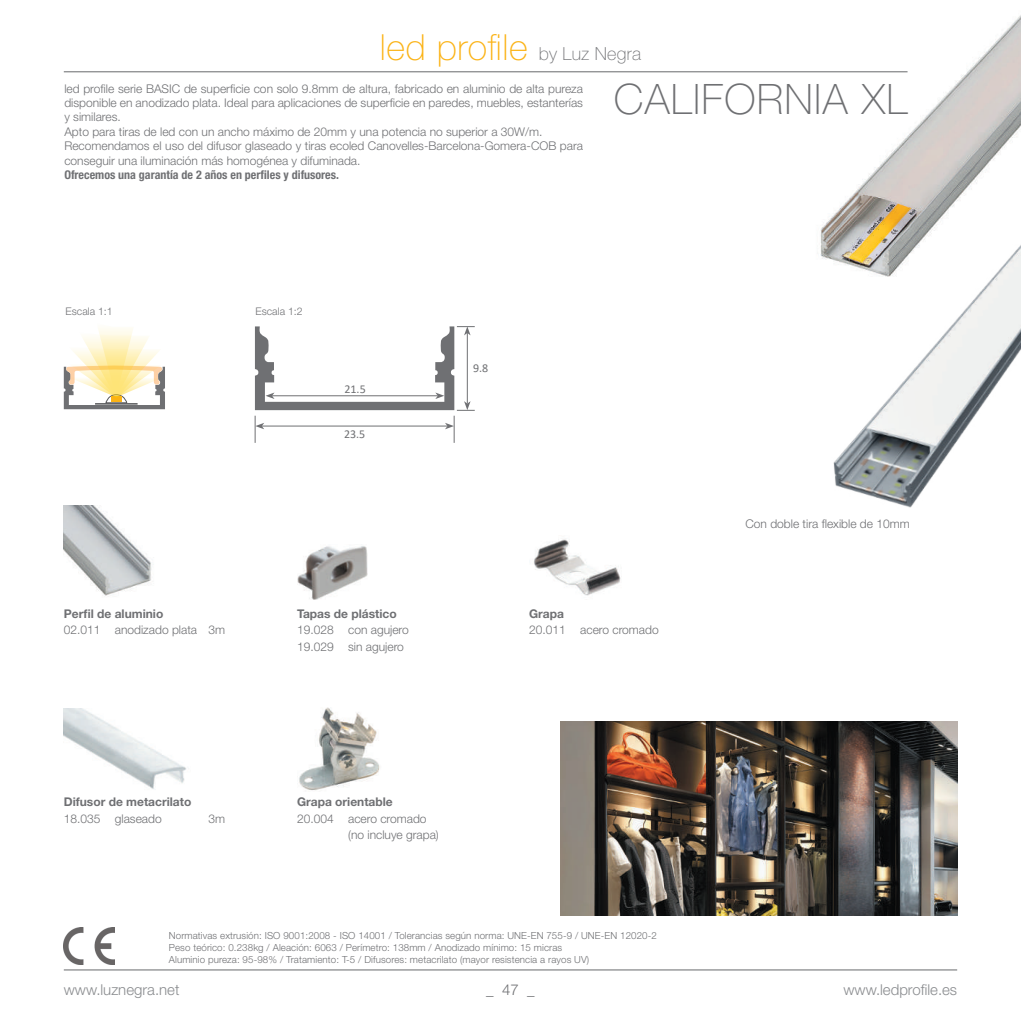
<style>
.page{position:relative;width:1021px;height:1021px;background:#fff}
.page>*{position:absolute;margin:0;border:0;box-sizing:border-box;transform-origin:0 0}
.t1{font:100 42px "Helvetica Neue LT Std";letter-spacing:.03em;color:#6f7073}
.t2{font:100 36px "Helvetica Neue LT Std";letter-spacing:.015em;color:#fbb316}
.t3{font:300 15px "Helvetica Neue LT Std";color:#8a8c8f}
.t4{font:300 15px "Helvetica Neue LT Std";color:#6f7073}
.t5{font:300 12px/14.4px "Helvetica Neue LT Std";color:#6f7073}
.t6{font:700 12px "Helvetica Neue LT Std";color:#6f7073}
.t7{font:700 condensed 12px "Helvetica Neue LT Std";color:#6f7073}
.t8{font:12px "Calibri";color:#6f7073}
.t9{font:300 10.5px "Helvetica Neue LT Std";color:#6f7073}
.t10{font:300 9.75px/11.7px "Helvetica Neue LT Std";letter-spacing:.01em;color:#6f7073}
.s1{font-size:18px;color:#6f7073}
</style>
<div class="page">
<img style="left:706px;top:16px;width:314px;height:225px">
<img style="left:820px;top:241px;width:200px;height:267px">
<img style="left:64px;top:505px;width:90px;height:91px">
<img style="left:297px;top:546px;width:71px;height:53px">
<img style="left:64px;top:708px;width:122px;height:81px">
<img style="left:299px;top:707px;width:81px;height:84px">
<svg style="left:64px;top:328px;width:101px;height:81px"></svg>
<img style="left:560px;top:721px;width:397px;height:194px">
<hr style="left:64px;top:969px;width:893px;height:1px;background:#6f7073">
<img style="left:534px;top:539px;width:87px;height:57px">
<img style="left:64px;top:927px;width:51px;height:37px">
<svg style="left:255px;top:326px;width:220px;height:117px"></svg>
<hr style="left:64px;top:71px;width:843px;height:1px;background:#6f7073">
<h2 class="t2" style="left:380px;top:27px;width:262px">led profile <span class="s1">by Luz Negra</span></h2>
<p class="t5" style="left:64px;top:81px;width:520px">led profile serie BASIC de superficie con solo 9.8mm de altura, fabricado en aluminio de alta pureza disponible en anodizado plata. Ideal para aplicaciones de superficie en paredes, muebles, estanterías y similares.<br>Apto para tiras de led con un ancho máximo de 20mm y una potencia no superior a 30W/m.<br>Recomendamos el uso del difusor glaseado y tiras ecoled Canovelles-Barcelona-Gomera-COB para conseguir una iluminación más homogénea y difuminada.</p>
<p class="t7" style="left:64px;top:167px;width:276px">Ofrecemos una garantía de 2 años en perfiles y difusores.</p>
<h1 class="t1" style="left:614px;top:75px;width:295px">CALIFORNIA XL</h1>
<p class="t9" style="left:66px;top:305px;width:49px">Escala 1:1</p>
<p class="t9" style="left:255px;top:305px;width:49px">Escala 1:2</p>
<p class="t8" style="left:344px;top:381px;width:23px">21.5</p>
<p class="t8" style="left:344px;top:426px;width:23px">23.5</p>
<p class="t8" style="left:473px;top:360px;width:17px">9.8</p>
<p class="t5" style="left:745px;top:516px;width:166px">Con doble tira flexible de 10mm</p>
<p class="t6" style="left:64px;top:606px;width:101px">Perfil de aluminio</p>
<p class="t5" style="left:64px;top:622px;width:163px">02.011 anodizado plata 3m</p>
<p class="t6" style="left:64px;top:794px;width:129px">Difusor de metacrilato</p>
<p class="t5" style="left:64px;top:811px;width:99px">18.035 glaseado</p>
<p class="t5" style="left:208px;top:811px;width:18px">3m</p>
<p class="t6" style="left:297px;top:606px;width:101px">Tapas de plástico</p>
<p class="t5" style="left:297px;top:621px;width:113px;line-height:16.5px">19.028 con agujero<br>19.029 sin agujero</p>
<p class="t6" style="left:297px;top:794px;width:97px">Grapa orientable</p>
<p class="t5" style="left:348px;top:810px;width:92px;line-height:16.5px;text-indent:-51px">20.004 acero cromado (no incluye grapa)</p>
<p class="t6" style="left:529px;top:606px;width:36px">Grapa</p>
<p class="t5" style="left:529px;top:622px;width:131px">20.011 acero cromado</p>
<p class="t10" style="left:169px;top:929px;width:489px">Normativas extrusión: ISO 9001:2008 - ISO 14001 / Tolerancias según norma: UNE-EN 755-9 / UNE-EN 12020-2<br>Peso teórico: 0.238kg / Aleación: 6063 / Perímetro: 138mm / Anodizado mínimo: 15 micras<br>Aluminio pureza: 95-98% / Tratamiento: T-5 / Difusores: metacrilato (mayor resistencia a rayos UV)</p>
<p class="t3" style="left:64px;top:980px;width:117px">www.luznegra.net</p>
<p class="t3" style="left:843px;top:980px;width:115px">www.ledprofile.es</p>
<p class="t4" style="left:486px;top:980px;width:50px">_ 47 _</p>
</div>
